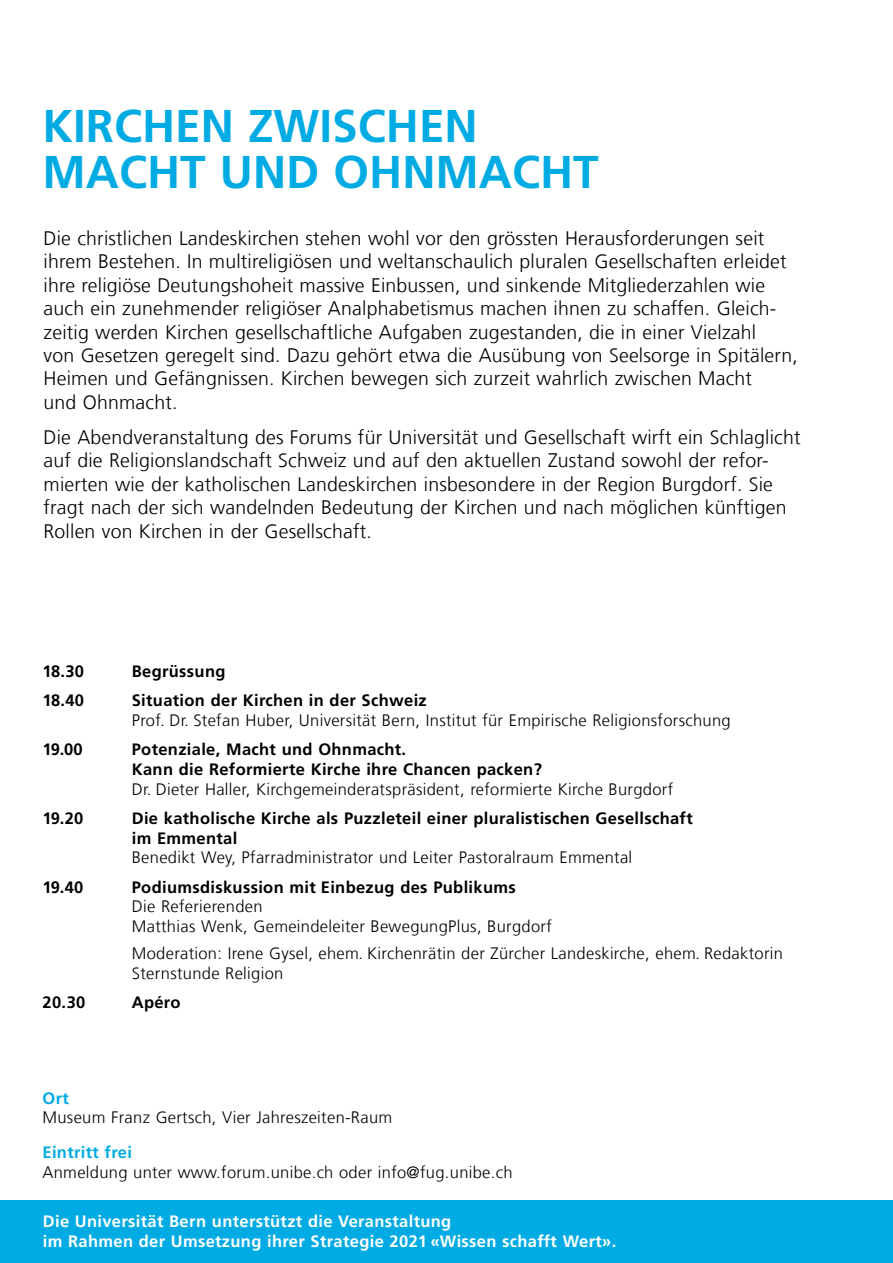
<style>
.page{position:relative;width:893px;height:1263px;background:#fff}
.page>*{position:absolute;margin:0;border:0;box-sizing:border-box;transform-origin:0 0}
.t1{font:700 45.9px/46.5px "Frutiger LT Com";color:#00abe4}
.t2{font:300 19.5px/23.4px "Frutiger LT Com";letter-spacing:.01em;color:#000}
.t3{font:300 16.5px/19.8px "Frutiger LT Com";letter-spacing:.02em;color:#000}
.t4{font:700 16.5px/29.1px "Frutiger LT Com";letter-spacing:.02em;color:#000}
.t5{font:700 16.5px/19.8px "Frutiger LT Com";letter-spacing:.02em;color:#fff}
.t6{font:700 16.5px "Frutiger LT Com";letter-spacing:.02em;color:#00abe4}
</style>
<div class="page">
<div style="left:0;top:1200px;width:893px;height:63px;background:#00abe4"></div>
<h1 class="t1" style="left:43px;top:103px;width:558px">KIRCHEN ZWISCHEN<br>MACHT UND OHNMACHT</h1>
<p class="t2" style="left:44px;top:227px;width:756px">Die christlichen Landeskirchen stehen wohl vor den grössten Herausforderungen seit ihrem Bestehen. In multireligiösen und weltanschaulich pluralen Gesellschaften erleidet ihre religiöse Deutungshoheit massive Einbussen, und sinkende Mitgliederzahlen wie auch ein zunehmender religiöser Analphabetismus machen ihnen zu schaffen. Gleich&shy;zeitig werden Kirchen gesellschaftliche Aufgaben zugestanden, die in einer Vielzahl<br>von Gesetzen geregelt sind. Dazu gehört etwa die Ausübung von Seelsorge in Spitälern, Heimen und Gefängnissen. Kirchen bewegen sich zurzeit wahrlich zwischen Macht<br>und Ohnmacht.</p>
<p class="t2" style="left:44px;top:426px;width:758px">Die Abendveranstaltung des Forums für Universität und Gesellschaft wirft ein Schlaglicht auf die Religionslandschaft Schweiz und auf den aktuellen Zustand sowohl der refor&shy;mierten wie der katholischen Landeskirchen insbesondere in der Region Burgdorf. Sie fragt nach der sich wandelnden Bedeutung der Kirchen und nach möglichen künftigen Rollen von Kirchen in der Gesellschaft.</p>
<p class="t4" style="left:43px;top:657px;width:43px">18.30<br>18.40</p>
<p class="t4" style="left:43px;top:735px;width:42px">19.00</p>
<p class="t4" style="left:43px;top:803px;width:42px">19.20</p>
<p class="t4" style="left:43px;top:872px;width:42px">19.40</p>
<p class="t4" style="left:43px;top:988px;width:44px">20.30</p>
<p class="t4" style="left:132px;top:657px;width:297px">Begrüssung<br>Situation der Kirchen in der Schweiz</p>
<p class="t3" style="left:132px;top:710px;width:600px">Prof. Dr. Stefan Huber, Universität Bern, Institut für Empirische Religionsforschung</p>
<p class="t4" style="left:132px;top:739px;width:412px;line-height:19.8px">Potenziale, Macht und Ohnmacht.<br>Kann die Reformierte Kirche ihre Chancen packen?</p>
<p class="t3" style="left:132px;top:779px;width:543px">Dr. Dieter Haller, Kirchgemeinderatspräsident, reformierte Kirche Burgdorf</p>
<p class="t4" style="left:132px;top:808px;width:562px;line-height:19.8px">Die katholische Kirche als Puzzleteil einer pluralistischen Gesellschaft im Emmental</p>
<p class="t3" style="left:132px;top:848px;width:502px">Benedikt Wey, Pfarradministrator und Leiter Pastoralraum Emmental</p>
<p class="t4" style="left:132px;top:872px;width:385px">Podiumsdiskussion mit Einbezug des Publikums</p>
<p class="t3" style="left:132px;top:897px;width:422px">Die Referierenden<br>Matthias Wenk, Gemeindeleiter BewegungPlus, Burgdorf</p>
<p class="t3" style="left:132px;top:944px;width:653px">Moderation: Irene Gysel, ehem. Kirchenrätin der Zürcher Landeskirche, ehem. Redaktorin<br>Sternstunde Religion</p>
<p class="t4" style="left:132px;top:988px;width:50px">Apéro</p>
<p class="t6" style="left:43px;top:1088px;width:28px">Ort</p>
<p class="t3" style="left:43px;top:1108px;width:351px">Museum Franz Gertsch, Vier Jahreszeiten-Raum</p>
<p class="t6" style="left:43px;top:1143px;width:91px">Eintritt frei</p>
<p class="t3" style="left:43px;top:1162px;width:472px">Anmeldung unter www.forum.unibe.ch oder info@fug.unibe.ch</p>
<p class="t5" style="left:43px;top:1211px;width:575px">Die Universität Bern unterstützt die Veranstaltung<br>im Rahmen der Umsetzung ihrer Strategie 2021 «Wissen schafft Wert».</p>
</div>
